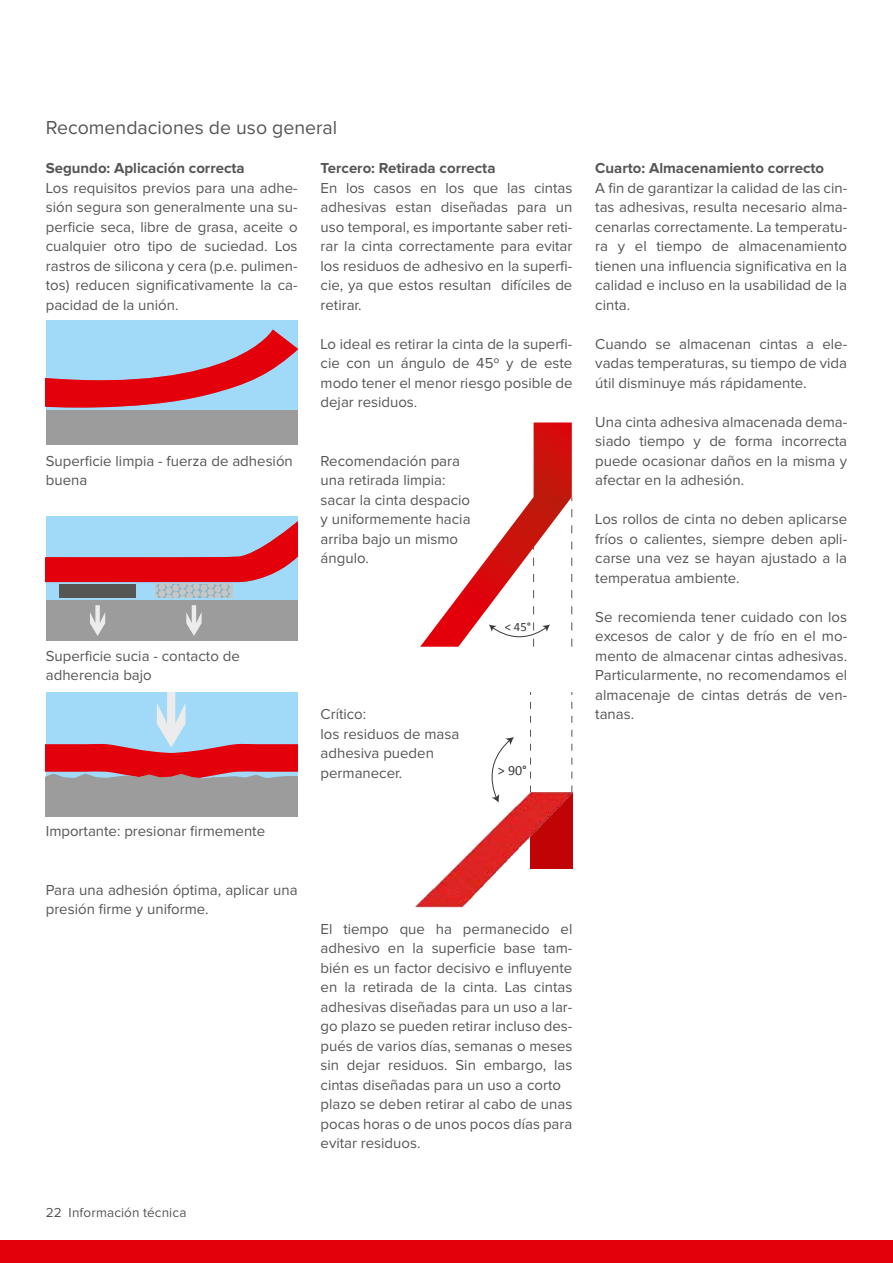
<style>
.page{position:relative;width:893px;height:1263px;background:#fff}
.page>*{position:absolute;margin:0;border:0;box-sizing:border-box;transform-origin:0 0}
.t1{font:19.5px "Proxima Nova";color:#565655}
.t2{font:15px/19.5px "Proxima Nova";color:#565655;text-align:justify}
.t3{font:700 15px "Proxima Nova";color:#565655}
.t4{font:13.95px "Calibri";color:#3a3a39}
.t5{font:13.5px "Proxima Nova";letter-spacing:.01em;color:#565655}
.t6{font:12.75px "Calibri";color:#3a3a39}
</style>
<div class="page">
<svg style="left:530px;top:692px;width:1px;height:31px"></svg>
<svg style="left:571px;top:692px;width:1px;height:31px"></svg>
<img style="left:415px;top:729px;width:158px;height:179px">
<svg style="left:420px;top:422px;width:152px;height:225px"></svg>
<svg style="left:46px;top:320px;width:252px;height:125px;background:#ae98a9"></svg>
<svg style="left:46px;top:516px;width:252px;height:124px;background:#ac93a1"></svg>
<svg style="left:46px;top:692px;width:252px;height:124px;background:#af97a7"></svg>
<div style="left:0;top:1240px;width:893px;height:23px;background:#e3000b"></div>
<h1 class="t1" style="left:46px;top:119px;width:293px">Recomendaciones de uso general</h1>
<p class="t3" style="left:46px;top:161px;width:200px">Segundo: Aplicación correcta</p>
<p class="t2" style="left:46px;top:178px;width:253px">Los requisitos previos para una adhe&shy;sión segura son generalmente una su&shy;perficie seca, libre de grasa, aceite o cualquier otro tipo de suciedad. Los rastros de silicona y cera (p.e. pulimen&shy;tos) reducen significativamente la ca&shy;pacidad de la unión.</p>
<p class="t3" style="left:321px;top:161px;width:176px">Tercero: Retirada correcta</p>
<p class="t2" style="left:321px;top:178px;width:253px">En los casos en los que las cintas adhesivas estan diseñadas para un uso temporal, es importante saber reti&shy;rar la cinta correctamente para evitar los residuos de adhesivo en la superfi&shy;cie, ya que estos resultan difíciles de retirar.</p>
<p class="t2" style="left:321px;top:334px;width:253px">Lo ideal es retirar la cinta de la superfi&shy;cie con un ángulo de 45º y de este modo tener el menor riesgo posible de dejar residuos.</p>
<p class="t2" style="left:46px;top:452px;width:249px">Superficie limpia - fuerza de adhesión buena</p>
<p class="t2" style="left:46px;top:646px;width:196px">Superficie sucia - contacto de adherencia bajo</p>
<p class="t2" style="left:46px;top:822px;width:221px">Importante: presionar firmemente</p>
<p class="t2" style="left:46px;top:880px;width:253px">Para una adhesión óptima, aplicar una presión firme y uniforme.</p>
<p class="t2" style="left:321px;top:451px;width:152px;text-align:left">Recomendación para una retirada limpia: sacar la cinta despacio y uniformemente hacia arriba bajo un mismo ángulo.</p>
<p class="t6" style="left:505px;top:618px;width:28px">&lt; 45°</p>
<p class="t2" style="left:321px;top:705px;width:140px;text-align:left">Crítico:<br>los residuos de masa adhesiva pueden permanecer.</p>
<p class="t4" style="left:498px;top:762px;width:31px">&gt; 90°</p>
<p class="t2" style="left:321px;top:919px;width:253px;text-align:left">El tiempo que ha permanecido el adhesivo en la superficie base tam&shy;bién es un factor decisivo e influyente en la retirada de la cinta. Las cintas adhesivas diseñadas para un uso a lar&shy;go plazo se pueden retirar incluso des&shy;pués de varios días, semanas o meses sin dejar residuos. Sin embargo, las cintas diseñadas para un uso a corto plazo se deben retirar al cabo de unas pocas horas o de unos pocos días para evitar residuos.</p>
<p class="t3" style="left:595px;top:161px;width:230px">Cuarto: Almacenamiento correcto</p>
<p class="t2" style="left:595px;top:178px;width:253px">A fin de garantizar la calidad de las cin&shy;tas adhesivas, resulta necesario alma&shy;cenarlas correctamente. La temperatu&shy;ra y el tiempo de almacenamiento tienen una influencia significativa en la calidad e incluso en la usabilidad de la cinta.</p>
<p class="t2" style="left:595px;top:334px;width:253px">Cuando se almacenan cintas a ele&shy;vadas temperaturas, su tiempo de vida útil disminuye más rápidamente.</p>
<p class="t2" style="left:595px;top:412px;width:253px">Una cinta adhesiva almacenada dema&shy;siado tiempo y de forma incorrecta puede ocasionar daños en la misma y afectar en la adhesión.</p>
<p class="t2" style="left:595px;top:510px;width:253px">Los rollos de cinta no deben aplicarse fríos o calientes, siempre deben apli&shy;carse una vez se hayan ajustado a la temperatua ambiente.</p>
<p class="t2" style="left:595px;top:607px;width:253px">Se recomienda tener cuidado con los excesos de calor y de frío en el mo&shy;mento de almacenar cintas adhesivas.<br>Particularmente, no recomendamos el almacenaje de cintas detrás de ven&shy;tanas.</p>
<p class="t5" style="left:46px;top:1206px;width:142px">22 Información técnica</p>
</div>
